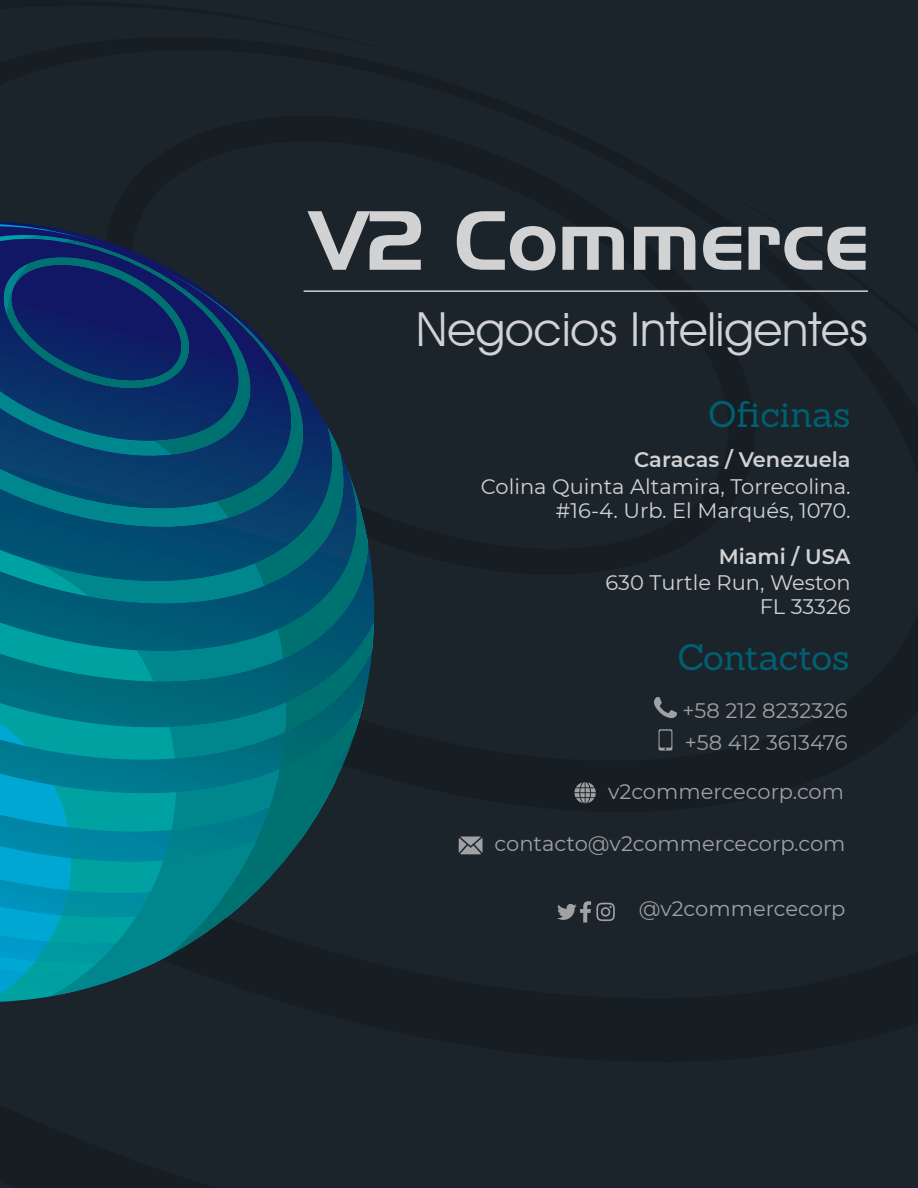
<style>
.page{position:relative;width:918px;height:1188px;background:#fff}
.page>*{position:absolute;margin:0;border:0;box-sizing:border-box;transform-origin:0 0}
.t1{font:81.6px "Handel Gothic BT";color:#d1d2d4}
.t2{font:46.95px "Avant Garde IT Cby BT";color:#d1d2d4}
.t3{font:36px "Sanchez";letter-spacing:-.005em;color:#006072}
.t4{font:21px "Montserrat";color:#9fa1a3}
.t5{font:21px/24px "Montserrat";color:#d1d2d4;text-align:right}
.t6{font:600 21px "Montserrat";color:#d1d2d4}
</style>
<div class="page">
<div style="left:0;top:0;width:918px;height:111px;background:#1b242b"></div>
<div style="left:0;top:111px;width:918px;height:180px;background:#1b242b"></div>
<div style="left:374px;top:291px;width:544px;height:205px;background:#1b242b"></div>
<div style="left:374px;top:496px;width:544px;height:277px;background:#1b242b"></div>
<div style="left:0;top:773px;width:918px;height:276px;background:#1b242b"></div>
<div style="left:0;top:1049px;width:918px;height:139px;background:#1b242b"></div>
<hr style="left:304px;top:290px;width:564px;height:2px;background:#d1d2d4">
<svg style="left:289px;top:230px;width:85px;height:772px;background:#103b48"></svg>
<svg style="left:0;top:222px;width:289px;height:780px;background:#065c77"></svg>
<svg style="left:654px;top:697px;width:23px;height:22px"></svg>
<svg style="left:459px;top:837px;width:24px;height:17px"></svg>
<svg style="left:574px;top:782px;width:22px;height:21px"></svg>
<svg style="left:557px;top:901px;width:58px;height:22px"></svg>
<svg style="left:659px;top:729px;width:13px;height:22px"></svg>
<h1 class="t1" style="left:310px;top:191px;width:559px">V2 Commerce</h1>
<h2 class="t2" style="left:416px;top:301px;width:453px">Negocios Inteligentes</h2>
<h3 class="t3" style="left:708px;top:391px;width:144px">Oficinas</h3>
<p class="t6" style="left:634px;top:445px;width:218px">Caracas / Venezuela</p>
<p class="t5" style="left:481px;top:474px;width:371px">Colina Quinta Altamira, Torrecolina. #16-4. Urb. El Marqués, 1070.</p>
<p class="t6" style="left:719px;top:541px;width:133px">Miami / USA</p>
<p class="t5" style="left:606px;top:570px;width:247px">630 Turtle Run, Weston<br>FL 33326</p>
<h3 class="t3" style="left:678px;top:634px;width:174px">Contactos</h3>
<p class="t4" style="left:683px;top:696px;width:167px">+58 212 8232326</p>
<p class="t4" style="left:685px;top:728px;width:164px">+58 412 3613476</p>
<p class="t4" style="left:608px;top:778px;width:237px">v2commercecorp.com</p>
<p class="t4" style="left:495px;top:829px;width:352px">contacto@v2commercecorp.com</p>
<p class="t4" style="left:639px;top:894px;width:208px">@v2commercecorp</p>
</div>
